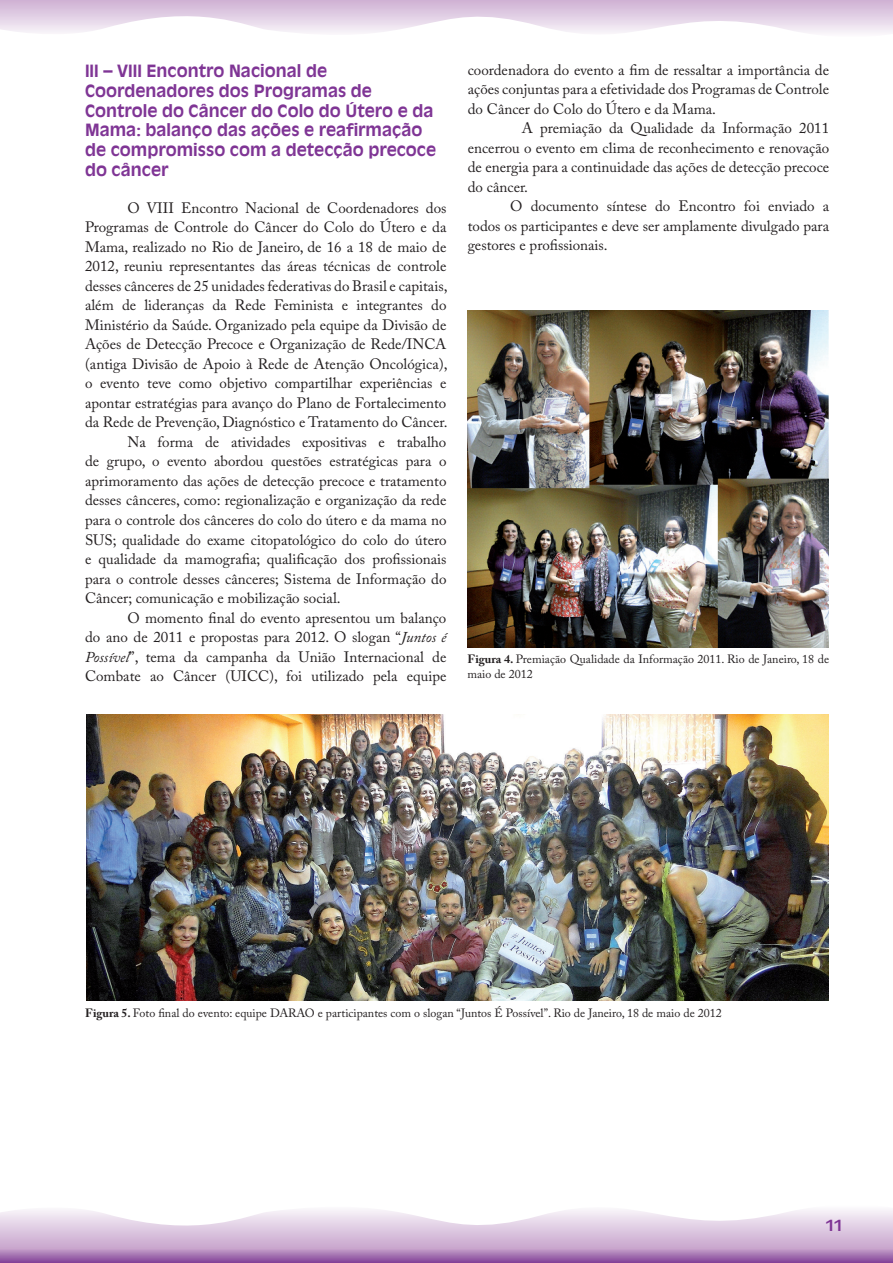
<style>
.page{position:relative;width:893px;height:1263px;background:#fff}
.page>*{position:absolute;margin:0;border:0;box-sizing:border-box;transform-origin:0 0}
.t1{font:700 16.5px/19.8px "Decade S Si";color:#7f3595}
.t2{font:15px/19.5px "Adobe Caslon Pro";color:#231f20;text-align:justify}
.t3{font:700 15px "Decade S Si";color:#7f3595}
.t4{font:12px/14.4px "Adobe Caslon Pro";color:#231f20}
.s1{font-style:italic}
.s2{font-weight:700}
</style>
<div class="page">
<svg style="left:0;top:1210px;width:893px;height:53px;background:#cfb4d5"></svg>
<svg style="left:0;top:0;width:893px;height:33px"></svg>
<img style="left:468px;top:310px;width:361px;height:337px">
<img style="left:86px;top:714px;width:743px;height:286px">
<p class="t1" style="left:85px;top:60px;width:353px">III – VIII Encontro Nacional de<br>Coordenadores dos Programas de<br>Controle do Câncer do Colo do Útero e da<br>Mama: balanço das ações e reafirmação de compromisso com a detecção precoce do câncer</p>
<p class="t2" style="left:128px;top:198px;width:320px">O VIII Encontro Nacional de Coordenadores dos</p>
<p class="t2" style="left:85px;top:218px;width:363px">Programas de Controle do Câncer do Colo do Útero e da</p>
<p class="t2" style="left:85px;top:237px;width:363px">Mama, realizado no Rio de Janeiro, de 16 a 18 de maio de</p>
<p class="t2" style="left:85px;top:257px;width:363px">2012, reuniu representantes das áreas técnicas de controle</p>
<p class="t2" style="left:85px;top:276px;width:364px">desses cânceres de 25 unidades federativas do Brasil e capitais,</p>
<p class="t2" style="left:85px;top:296px;width:363px">além de lideranças da Rede Feminista e integrantes do</p>
<p class="t2" style="left:85px;top:315px;width:363px">Ministério da Saúde. Organizado pela equipe da Divisão de</p>
<p class="t2" style="left:85px;top:335px;width:363px">Ações de Detecção Precoce e Organização de Rede/INCA</p>
<p class="t2" style="left:85px;top:354px;width:364px">(antiga Divisão de Apoio à Rede de Atenção Oncológica),</p>
<p class="t2" style="left:85px;top:374px;width:363px">o evento teve como objetivo compartilhar experiências e</p>
<p class="t2" style="left:85px;top:393px;width:363px">apontar estratégias para avanço do Plano de Fortalecimento</p>
<p class="t2" style="left:85px;top:413px;width:364px">da Rede de Prevenção, Diagnóstico e Tratamento do Câncer.</p>
<p class="t2" style="left:128px;top:432px;width:320px">Na forma de atividades expositivas e trabalho</p>
<p class="t2" style="left:85px;top:452px;width:363px">de grupo, o evento abordou questões estratégicas para o</p>
<p class="t2" style="left:85px;top:471px;width:363px">aprimoramento das ações de detecção precoce e tratamento</p>
<p class="t2" style="left:85px;top:491px;width:363px">desses cânceres, como: regionalização e organização da rede</p>
<p class="t2" style="left:85px;top:510px;width:363px">para o controle dos cânceres do colo do útero e da mama no</p>
<p class="t2" style="left:85px;top:530px;width:363px">SUS; qualidade do exame citopatológico do colo do útero</p>
<p class="t2" style="left:85px;top:549px;width:363px">e qualidade da mamografia; qualificação dos profissionais</p>
<p class="t2" style="left:85px;top:569px;width:363px">para o controle desses cânceres; Sistema de Informação do</p>
<p class="t2" style="left:85px;top:588px;width:257px">Câncer; comunicação e mobilização social.</p>
<p class="t2" style="left:128px;top:608px;width:320px">O momento final do evento apresentou um balanço</p>
<p class="t2" style="left:85px;top:627px;width:363px">do ano de 2011 e propostas para 2012. O slogan “<span class="s1">Juntos é</span></p>
<p class="t2" style="left:85px;top:647px;width:363px"><span class="s1">Possível</span>”, tema da campanha da União Internacional de</p>
<p class="t2" style="left:85px;top:666px;width:363px">Combate ao Câncer (UICC), foi utilizado pela equipe</p>
<p class="t2" style="left:468px;top:60px;width:363px">coordenadora do evento a fim de ressaltar a importância de ações conjuntas para a efetividade dos Programas de Controle do Câncer do Colo do Útero e da Mama.</p>
<p class="t2" style="left:468px;top:118px;width:363px;text-indent:54px">A premiação da Qualidade da Informação 2011 encerrou o evento em clima de reconhecimento e renovação de energia para a continuidade das ações de detecção precoce do câncer.</p>
<p class="t2" style="left:468px;top:196px;width:363px;text-indent:43px">O documento síntese do Encontro foi enviado a todos os participantes e deve ser amplamente divulgado para gestores e profissionais.</p>
<p class="t4" style="left:467px;top:652px;width:363px"><span class="s2">Figura 4.</span> Premiação Qualidade da Informação 2011. Rio de Janeiro, 18 de maio de 2012</p>
<p class="t4" style="left:85px;top:1005px;width:638px"><span class="s2">Figura 5.</span> Foto final do evento: equipe DARAO e participantes com o slogan “Juntos É Possível”. Rio de Janeiro, 18 de maio de 2012</p>
<p class="t3" style="left:826px;top:1216px;width:18px">11</p>
</div>
